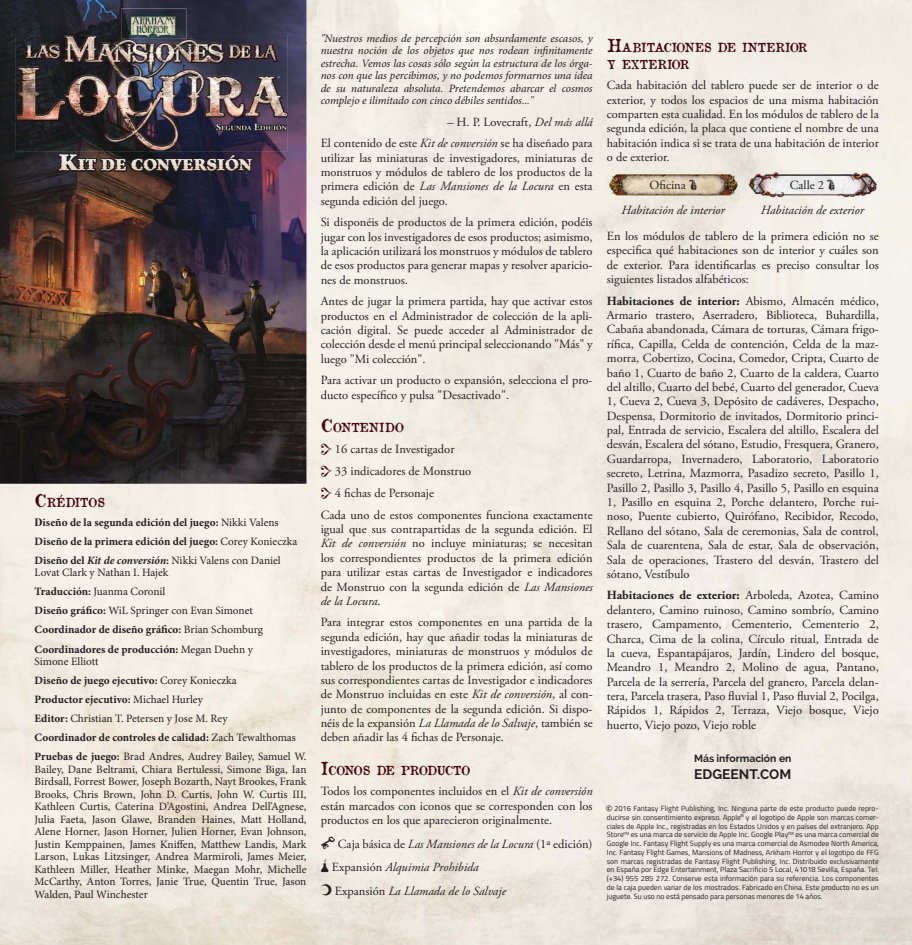
<style>
.page{position:relative;width:912px;height:945px;background:#fff}
.page>*{position:absolute;margin:0;border:0;box-sizing:border-box;transform-origin:0 0}
.t1{font:700 17.88px "Celestia Antiqua";color:#efe9e4}
.t2{font:700 13.75px "Raleway";color:#231f20}
.t3{font:12.5px/14.4px "Adobe Garamond Pro";color:#231f20;text-align:justify}
.t4{font:italic 12.5px/23.6px "Adobe Garamond Pro";color:#231f20}
.t5{font:12.25px/17.5px "Old Newspaper Types";color:#470312}
.t6{font:12.25px "Old Newspaper Types";letter-spacing:-.055em;color:#470312}
.t7{font:11.25px/12.5px "Minion Pro";color:#231f20}
.t8{font:italic 11.25px/12.5px "Minion Pro";letter-spacing:-.005em;color:#231f20;text-align:justify}
.t9{font:700 11.25px/19px "Minion Pro";color:#231f20}
.t10{font:700 10.38px "Raleway";color:#231f20}
.t11{font:7.5px/8.8px "Titillium Legal Text";color:#231f20;text-align:justify}
.s1{font-size:25.5px;color:#efebe8}
.s2{color:#efebe8}
.s3{font-size:17.5px}
.s4{font-family:"Times New Roman"}
.s5{font-weight:400}
.s6{font-style:italic}
.s7{font-weight:700}
.s8{font-style:normal}
</style>
<div class="page">
<img style="left:304px;top:0;width:607px;height:944px">
<img style="left:0;top:483px;width:304px;height:461px">
<img style="left:621px;top:204px;width:104px;height:10px">
<img style="left:761px;top:204px;width:103px;height:10px">
<img style="left:0;top:0;width:306px;height:42px">
<img style="left:0;top:42px;width:42px;height:441px">
<img style="left:263px;top:42px;width:43px;height:441px">
<img style="left:42px;top:151px;width:221px;height:332px">
<img style="left:121px;top:8px;width:65px;height:27px">
<img style="left:16px;top:35px;width:272px;height:116px">
<img style="left:57px;top:106px;width:197px;height:115px">
<img style="left:606px;top:167px;width:133px;height:37px">
<img style="left:746px;top:167px;width:132px;height:37px">
<svg style="left:321px;top:443px;width:11px;height:11px"></svg>
<svg style="left:321px;top:465px;width:11px;height:11px"></svg>
<svg style="left:321px;top:488px;width:11px;height:11px"></svg>
<svg style="left:321px;top:836px;width:14px;height:12px"></svg>
<svg style="left:321px;top:858px;width:7px;height:14px"></svg>
<h1 class="t1" style="left:58px;top:155px;width:196px"><span class="s1">K</span>IT DE CONVERSI<span class="s2">Ó</span>N</h1>
<p class="t5" style="left:35px;top:493px;width:72px"><span class="s3">C</span>RÉDITOS</p>
<p class="t9" style="left:35px;top:513px;width:264px"><span class="s4">D</span>iseño de la segunda edición del juego: <span class="s5">Nikki Valens<br></span>Diseño de la primera edición del juego: <span class="s5">Corey Konieczka<br></span>Diseño del <span class="s6">Kit de conversión</span>: <span class="s5">Nikki Valens con Daniel</span></p>
<p class="t7" style="left:35px;top:564px;width:230px;line-height:19px">Lovat Clark y Nathan I. Hajek<br><span class="s7">Traducción:</span> Juanma Coronil<br><span class="s7">Diseño gráfico:</span> WiL Springer con Evan Simonet <span class="s7">Coordinador de diseño gráfico:</span> Brian Schomburg <span class="s7">Coordinadores de producción:</span> Megan Duehn y</p>
<p class="t7" style="left:35px;top:652px;width:273px;line-height:19px">Simone Elliott<br><span class="s7">Diseño de juego ejecutivo:</span> Corey Konieczka<br><span class="s7">Productor ejecutivo:</span> Michael Hurley<br><span class="s7">Editor:</span> Christian T. Petersen y Jose M. Rey<br><span class="s7">Coordinador de controles de calidad:</span> Zach Tewalthomas <span class="s7">Pruebas de juego:</span> Brad Andres, Audrey Bailey, Samuel W.</p>
<p class="t7" style="left:35px;top:764px;width:273px;text-align:justify">Bailey, Dane Beltrami, Chiara Bertulessi, Simone Biga, Ian Birdsall, Forrest Bower, Joseph Bozarth, Nayt Brookes, Frank Brooks, Chris Brown, John D. Curtis, John W. Curtis III, Kathleen Curtis, Caterina D’Agostini, Andrea Dell’Agnese, Julia Faeta, Jason Glawe, Branden Haines, Matt Holland, Alene Horner, Jason Horner, Julien Horner, Evan Johnson, Justin Kemppainen, James Kniffen, Matthew Landis, Mark Larson, Lukas Litzsinger, Andrea Marmiroli, James Meier, Kathleen Miller, Heather Minke, Maegan Mohr, Michelle McCarthy, Anton Torres, Janie True, Quentin True, Jason Walden, Paul Winchester</p>
<p class="t8" style="left:320px;top:33px;width:273px">"Nuestros medios de percepción son absurdamente escasos, y nuestra noción de los objetos que nos rodean infinitamente estrecha. Vemos las cosas sólo según la estructura de los órga&shy;nos con que las percibimos, y no podemos formarnos una idea de su naturaleza absoluta. Pretendemos abarcar el cosmos complejo e ilimitado con cinco débiles sentidos..."</p>
<p class="t3" style="left:320px;top:112px;width:273px;line-height:21.5px;text-align:right"><span class="s6">–</span> H. P. Lovecraft, <span class="s6">Del más allá<br></span>El contenido de este <span class="s6">Kit de conversión</span> se ha diseñado para</p>
<p class="t3" style="left:320px;top:151px;width:273px">utilizar las miniaturas de investigadores, miniaturas de monstruos y módulos de tablero de los productos de la primera edición de <span class="s6">Las Mansiones de la Locura</span> en esta segunda edición del juego.</p>
<p class="t3" style="left:320px;top:216px;width:273px">Si disponéis de productos de la primera edición, podéis jugar con los investigadores de esos productos; asimismo, la aplicación utilizará los monstruos y módulos de tablero de esos productos para generar mapas y resolver aparicio&shy;nes de monstruos.</p>
<p class="t3" style="left:320px;top:295px;width:273px">Antes de jugar la primera partida, hay que activar estos productos en el Administrador de colección de la apli&shy;cación digital. Se puede acceder al Administrador de colección desde el menú principal seleccionando "Más" y luego "Mi colección".</p>
<p class="t3" style="left:320px;top:374px;width:273px">Para activar un producto o expansión, selecciona el pro&shy;ducto específico y pulsa "Desactivado".</p>
<p class="t5" style="left:320px;top:418px;width:85px"><span class="s3">C</span>ONTENIDO</p>
<p class="t3" style="left:335px;top:443px;width:121px">16 cartas de Investigador</p>
<p class="t3" style="left:335px;top:465px;width:138px">33 indicadores de Monstruo</p>
<p class="t3" style="left:335px;top:487px;width:101px">4 fichas de Personaje</p>
<p class="t3" style="left:320px;top:508px;width:273px">Cada uno de estos componentes funciona exactamente</p>
<p class="t3" style="left:320px;top:523px;width:273px">igual que sus contrapartidas de la segunda edición. El <span class="s6">Kit de conversión</span> no incluye miniaturas; se necesitan los correspondientes productos de la primera edición para utilizar estas cartas de Investigador e indicadores de Monstruo con la segunda edición de <span class="s6">Las Mansiones de la Locura</span>.</p>
<p class="t3" style="left:320px;top:616px;width:273px">Para integrar estos componentes en una partida de la segunda edición, hay que añadir todas la miniaturas de investigadores, miniaturas de monstruos y módulos de tablero de los productos de la primera edición, así como sus correspondientes cartas de Investigador e indicadores de Monstruo incluidas en este <span class="s6">Kit de conversión</span>, al con&shy;junto de componentes de la segunda edición. Si dispo&shy;néis de la expansión <span class="s6">La Llamada de lo Salvaje</span>, también se deben añadir las 4 fichas de Personaje.</p>
<p class="t6" style="left:320px;top:762px;width:151px"><span class="s3">I</span>CONOS DE PRODUCTO</p>
<p class="t3" style="left:320px;top:785px;width:273px">Todos los componentes incluidos en el <span class="s6">Kit de conversión </span>están marcados con iconos que se corresponden con los productos en los que aparecieron originalmente.</p>
<p class="t4" style="left:332px;top:831px;width:262px;text-indent:6px"><span class="s8">Caja básica de</span> Las Mansiones de la Locura <span class="s8">(1ª edición)<br>Expansión</span> Alquimia Prohibida<br><span class="s8">Expansión</span> La Llamada de lo Salvaje</p>
<p class="t5" style="left:606px;top:38px;width:202px"><span class="s3">H</span>ABITACIONES DE INTERIOR<br>Y EXTERIOR</p>
<p class="t3" style="left:606px;top:79px;width:273px">Cada habitación del tablero puede ser de interior o de exterior, y todos los espacios de una misma habitación comparten esta cualidad. En los módulos de tablero de la segunda edición, la placa que contiene el nombre de una habitación indica si se trata de una habitación de interior o de exterior.</p>
<p class="t3" style="left:649px;top:179px;width:38px">Oficina</p>
<p class="t3" style="left:789px;top:179px;width:36px">Calle 2</p>
<p class="t4" style="left:621px;top:197px;width:105px">Habitación de interior</p>
<p class="t4" style="left:760px;top:197px;width:105px">Habitación de exterior</p>
<p class="t3" style="left:606px;top:230px;width:273px">En los módulos de tablero de la primera edición no se especifica qué habitaciones son de interior y cuáles son de exterior. Para identificarlas es preciso consultar los siguientes listados alfabéticos:</p>
<p class="t3" style="left:606px;top:294px;width:273px"><span class="s7">Habitaciones de interior:</span> Abismo, Almacén médico, Armario trastero, Aserradero, Biblioteca, Buhardilla, Cabaña abandonada, Cámara de torturas, Cámara frigo&shy;rífica, Capilla, Celda de contención, Celda de la maz&shy;morra, Cobertizo, Cocina, Comedor, Cripta, Cuarto de baño 1, Cuarto de baño 2, Cuarto de la caldera, Cuarto del altillo, Cuarto del bebé, Cuarto del generador, Cueva 1, Cueva 2, Cueva 3, Depósito de cadáveres, Despacho, Despensa, Dormitorio de invitados, Dormitorio princi&shy;pal, Entrada de servicio, Escalera del altillo, Escalera del desván, Escalera del sótano, Estudio, Fresquera, Granero, Guardarropa, Invernadero, Laboratorio, Laboratorio secreto, Letrina, Mazmorra, Pasadizo secreto, Pasillo 1, Pasillo 2, Pasillo 3, Pasillo 4, Pasillo 5, Pasillo en esquina 1, Pasillo en esquina 2, Porche delantero, Porche rui&shy;noso, Puente cubierto, Quirófano, Recibidor, Recodo, Rellano del sótano, Sala de ceremonias, Sala de control, Sala de cuarentena, Sala de estar, Sala de observación, Sala de operaciones, Trastero del desván, Trastero del sótano, Vestíbulo</p>
<p class="t3" style="left:606px;top:589px;width:273px"><span class="s7">Habitaciones de exterior:</span> Arboleda, Azotea, Camino delantero, Camino ruinoso, Camino sombrío, Camino trasero, Campamento, Cementerio, Cementerio 2, Charca, Cima de la colina, Círculo ritual, Entrada de la cueva, Espantapájaros, Jardín, Lindero del bosque, Meandro 1, Meandro 2, Molino de agua, Pantano, Parcela de la serrería, Parcela del granero, Parcela delan&shy;tera, Parcela trasera, Paso fluvial 1, Paso fluvial 2, Pocilga, Rápidos 1, Rápidos 2, Terraza, Viejo bosque, Viejo huerto, Viejo pozo, Viejo roble</p>
<p class="t10" style="left:694px;top:752px;width:99px">Más información en</p>
<p class="t2" style="left:694px;top:766px;width:98px">EDGEENT.COM</p>
<p class="t11" style="left:606px;top:803px;width:273px">© 2016 Fantasy Flight Publishing, Inc. Ninguna parte de este producto puede repro&shy;ducirse sin consentimiento expreso. Apple<sup>®</sup> y el logotipo de Apple son marcas comer&shy;ciales de Apple Inc., registradas en los Estados Unidos y en países del extranjero. App Store<sup>TM</sup> es una marca de servicio de Apple Inc. Google Play<sup>TM</sup> es una marca comercial de Google Inc. Fantasy Flight Supply es una marca comercial de Asmodee North America, Inc. Fantasy Flight Games, Mansions of Madness, Arkham Horror y el logotipo de FFG son marcas registradas de Fantasy Flight Publishing, Inc. Distribuido exclusivamente en España por Edge Entertainment, Plaza Sacrificio 5 Local, 41018 Sevilla, España. Tel: (+34) 955 285 272. Conserve esta información para su referencia. Los componentes de la caja pueden variar de los mostrados. Fabricado en China. Este producto no es un juguete. Su uso no está pensado para personas menores de 14 años.</p>
</div>
